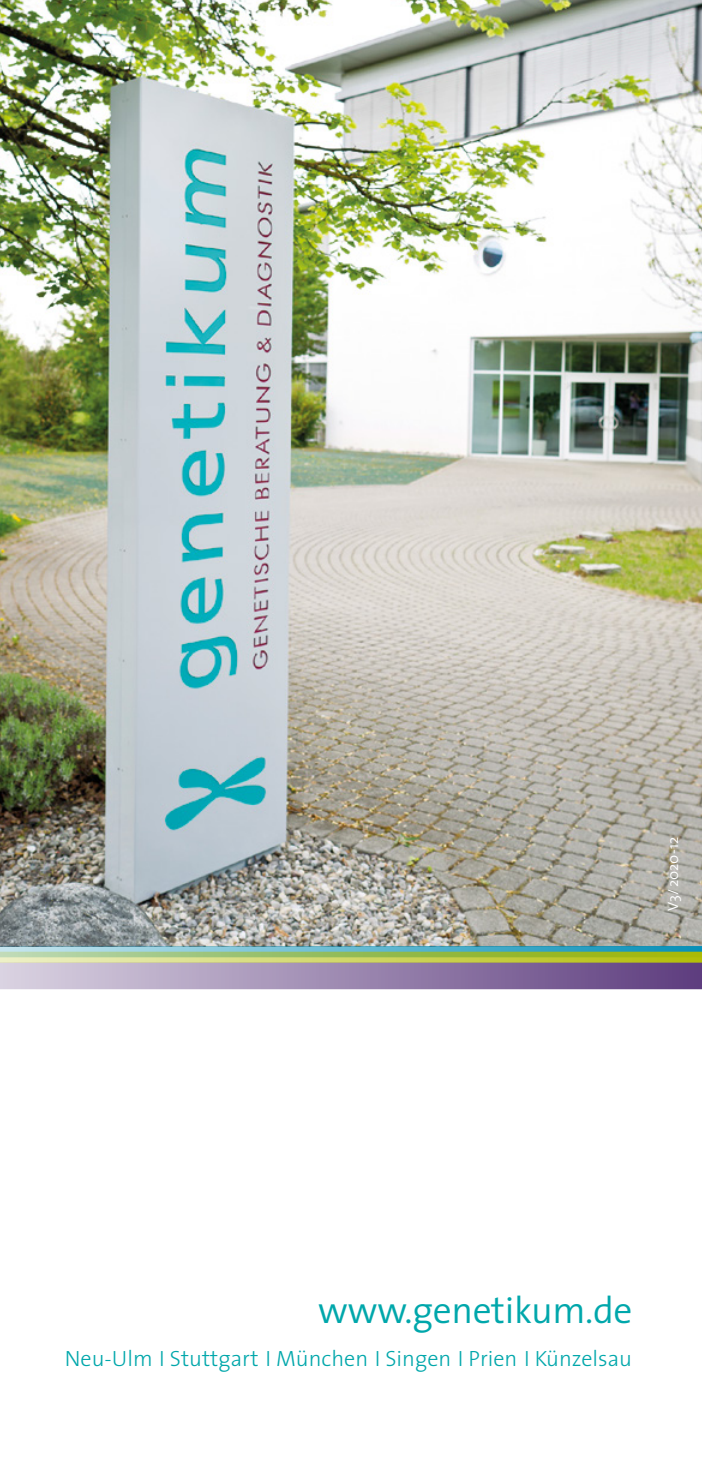
<style>
.page{position:relative;width:702px;height:1475px;background:#fff}
.page>*{position:absolute;margin:0;border:0;box-sizing:border-box;transform-origin:0 0}
.t1{font:300 37.5px "The Sans";letter-spacing:-.01em;color:#00a7ab}
.t2{font:300 22.25px "The Sans";color:#00a7ab}
.t3{font:300 15px "The Sans";letter-spacing:-.01em;color:#fff}
</style>
<div class="page">
<img style="left:0;top:0;width:702px;height:945px">
<svg style="left:0;top:945px;width:702px;height:44px"></svg>
<p class="t3" style="left:660px;top:910px;width:75px;rotate:-90deg">V3/2020-12</p>
<h1 class="t1" style="left:318px;top:1279px;width:316px">www.genetikum.de</h1>
<p class="t2" style="left:65px;top:1339px;width:568px">Neu-Ulm I Stuttgart I München I Singen I Prien I Künzelsau</p>
</div>
